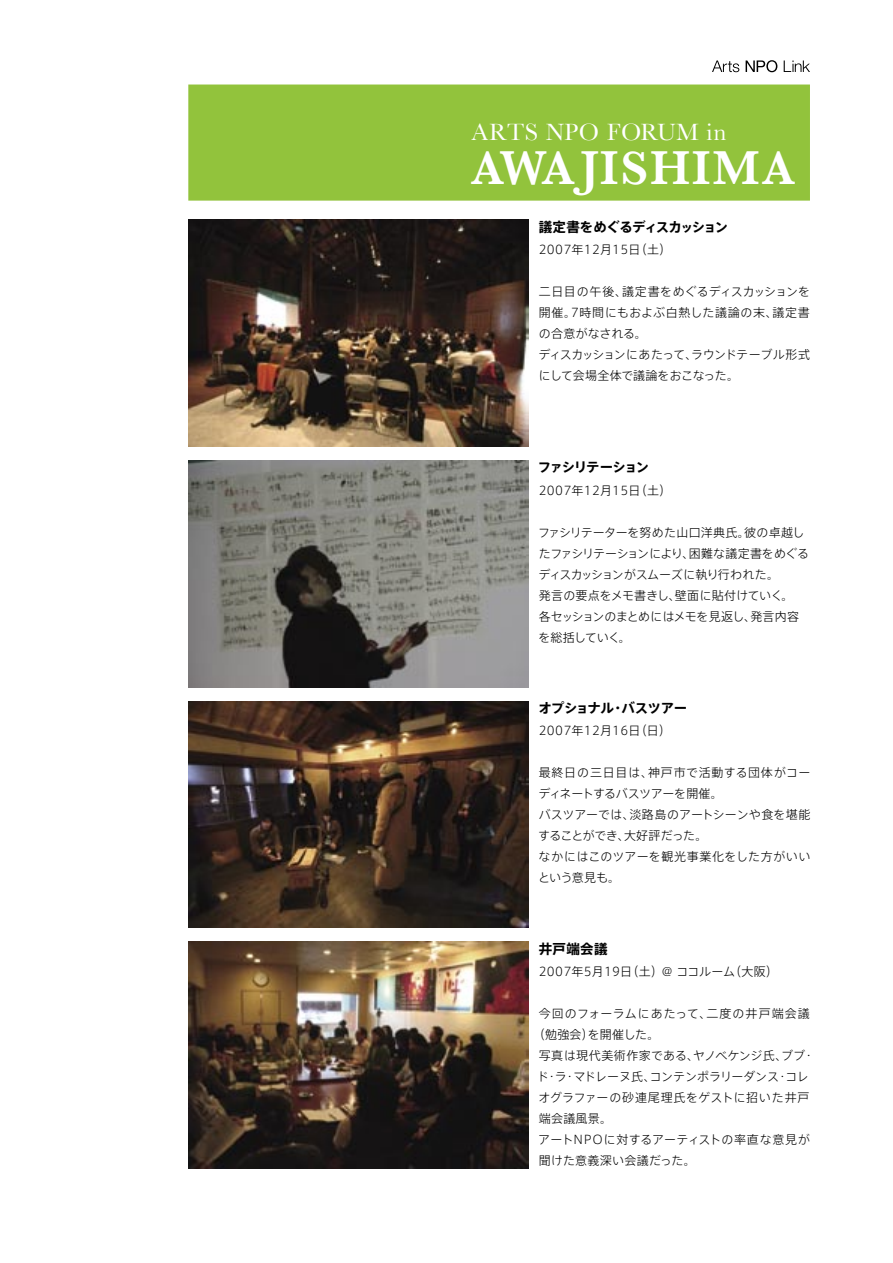
<style>
.page{position:relative;width:893px;height:1263px;background:#fff}
.page>*{position:absolute;margin:0;border:0;box-sizing:border-box;transform-origin:0 0}
.t1{font:600 48.75px "Baskerville";letter-spacing:.04em;color:#fff}
.t2{font:24.6px "Baskerville";letter-spacing:.01em;color:#fff}
.t3{font:700 13.5px "Axis Std";letter-spacing:-.055em;color:#000}
.t4{font:700 13.5px "Axis Std";letter-spacing:-.025em;color:#000}
.t5{font:700 13.5px "Axis Std";letter-spacing:-.1em;color:#000}
.t6{font:300 12px/21px "Axis Std";letter-spacing:.015em;color:#000}
.t7{font:300 12px/21px "Axis Std";letter-spacing:-.015em;color:#000}
.t8{font:300 12px "Axis Std";letter-spacing:-.01em;color:#000}
.t9{font:300 12px "Axis Std";letter-spacing:.09em;color:#000}
.t10{font:300 12px "Axis Std";letter-spacing:.06em;color:#000}
</style>
<div class="page">
<svg style="left:746px;top:60px;width:31px;height:12px"></svg>
<svg style="left:784px;top:60px;width:26px;height:12px"></svg>
<svg style="left:712px;top:60px;width:27px;height:12px"></svg>
<div style="left:188px;top:85px;width:622px;height:116px;background:#92c33c"></div>
<img style="left:188px;top:220px;width:341px;height:227px">
<img style="left:188px;top:460px;width:341px;height:227px">
<img style="left:188px;top:701px;width:341px;height:227px">
<img style="left:188px;top:942px;width:341px;height:226px">
<p class="t2" style="left:471px;top:117px;width:257px">ARTS NPO FORUM in</p>
<p class="t1" style="left:471px;top:140px;width:326px">AWAJISHIMA</p>
<p class="t3" style="left:539px;top:216px;width:205px">議定書をめぐるディスカッション　</p>
<p class="t6" style="left:539px;top:238px;width:134px">2007年12月15日（土）</p>
<p class="t6" style="left:538px;top:280px;width:273px">二日目の午後、議定書をめぐるディスカッションを開催。7時間にもおよぶ白熱した議論の末、議定書の合意がなされる。<br>ディスカッションにあたって、ラウンドテーブル形式にして会場全体で議論をおこなった。</p>
<p class="t5" style="left:538px;top:457px;width:113px">ファシリテーション</p>
<p class="t6" style="left:539px;top:479px;width:134px">2007年12月15日（土）</p>
<p class="t7" style="left:538px;top:521px;width:273px">ファシリテーターを努めた山口洋典氏。彼の卓越したファシリテーションにより、困難な議定書をめぐるディスカッションがスムーズに執り行われた。<br>発言の要点をメモ書きし、壁面に貼付けていく。<br>各セッションのまとめにはメモを見返し、発言内容を総括していく。</p>
<p class="t4" style="left:538px;top:697px;width:151px">オプショナル・バスツアー</p>
<p class="t6" style="left:539px;top:720px;width:134px">2007年12月16日（日）</p>
<p class="t6" style="left:538px;top:762px;width:274px">最終日の三日目は、神戸市で活動する団体がコーディネートするバスツアーを開催。<br>バスツアーでは、淡路島のアートシーンや食を堪能することができ、大好評だった。<br>なかにはこのツアーを観光事業化をした方がいいという意見も。</p>
<p class="t3" style="left:539px;top:938px;width:70px">井戸端会議</p>
<p class="t6" style="left:539px;top:960px;width:241px">2007年5月19日（土）＠ ココルーム（大阪）</p>
<p class="t9" style="left:539px;top:1004px;width:273px">今回のフォーラムにあたって、二度の井戸端会議</p>
<p class="t6" style="left:533px;top:1023px;width:128px">（勉強会）を開催した。</p>
<p class="t6" style="left:539px;top:1044px;width:278px">写真は現代美術作家である、ヤノベケンジ氏、ブブ・</p>
<p class="t8" style="left:537px;top:1067px;width:273px">ド・ラ・マドレーヌ氏、コンテンポラリーダンス・コレ</p>
<p class="t10" style="left:538px;top:1088px;width:273px">オグラファーの砂連尾理氏をゲストに招いた井戸</p>
<p class="t6" style="left:539px;top:1107px;width:75px">端会議風景。</p>
<p class="t6" style="left:538px;top:1128px;width:273px">アートNPOに対するアーティストの率直な意見が</p>
<p class="t6" style="left:539px;top:1149px;width:158px">聞けた意義深い会議だった。</p>
</div>
